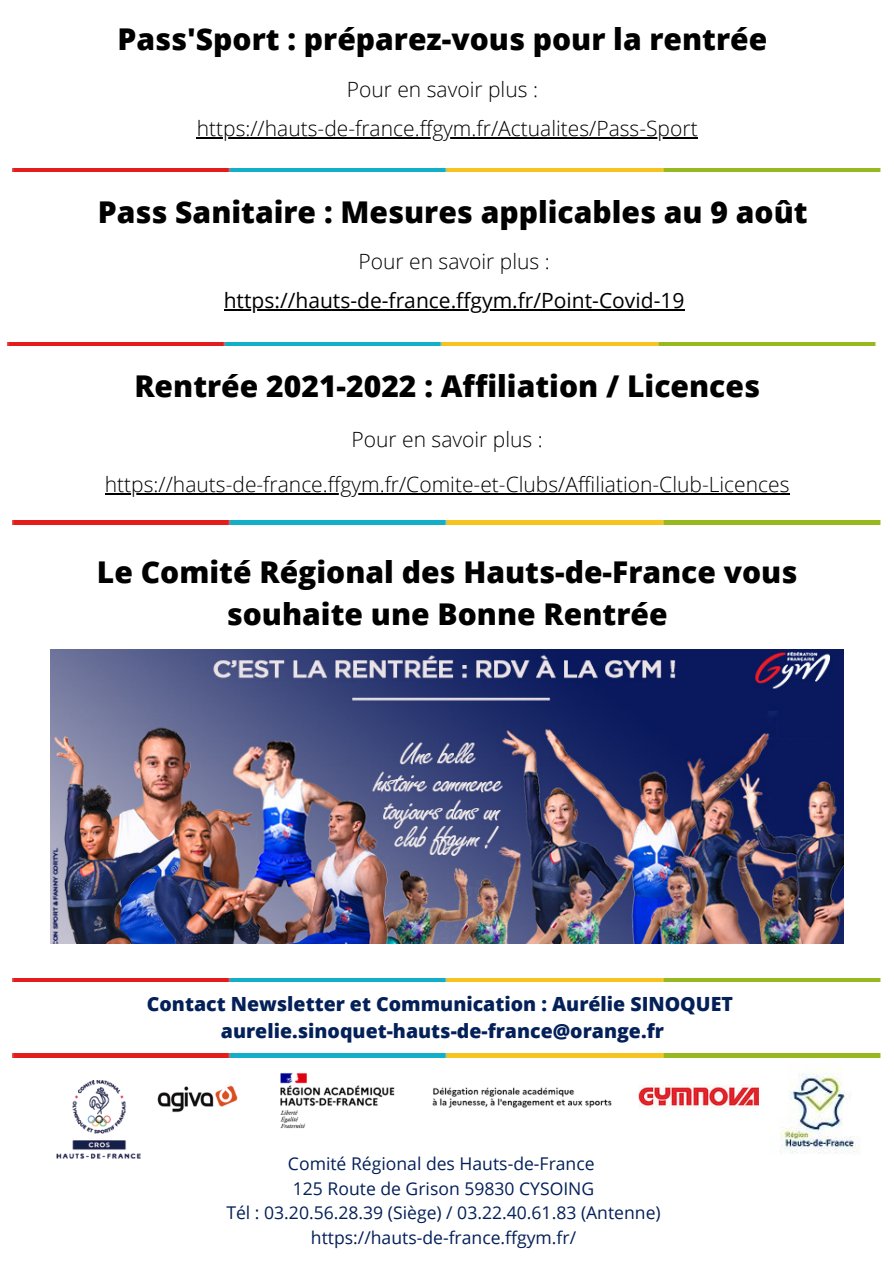
<style>
.page{position:relative;width:894px;height:1264px;background:#fff}
.page>*{position:absolute;margin:0;border:0;box-sizing:border-box;transform-origin:0 0}
.t1{font:800 30px/41.7px "Open Sans";color:#000;text-align:center}
.t2{font:300 21px "Open Sans";color:#000}
.t3{font:21px "Open Sans";color:#000}
.t4{font:800 19.5px "Open Sans";color:#042059}
.t5{font:17.55px "Open Sans";color:#042059}
</style>
<div class="page">
<img style="left:157px;top:1085px;width:81px;height:28px">
<img style="left:638px;top:1084px;width:121px;height:25px">
<img style="left:280px;top:1073px;width:332px;height:56px">
<img style="left:763px;top:1057px;width:109px;height:97px">
<img style="left:56px;top:1080px;width:85px;height:79px">
<img style="left:13px;top:1053px;width:868px;height:4px">
<img style="left:13px;top:978px;width:868px;height:3px">
<img style="left:51px;top:649px;width:791px;height:294px">
<img style="left:13px;top:521px;width:868px;height:3px">
<hr style="left:105px;top:493px;width:684px;height:1px;background:#000">
<img style="left:8px;top:342px;width:868px;height:3px">
<hr style="left:224px;top:309px;width:460px;height:1px;background:#000">
<img style="left:13px;top:168px;width:868px;height:4px">
<hr style="left:197px;top:137px;width:500px;height:2px;background:#000">
<p class="t1" style="left:117px;top:17px;width:651px">Pass'Sport : préparez-vous pour la rentrée</p>
<p class="t2" style="left:346px;top:75px;width:193px">Pour en savoir plus :</p>
<p class="t2" style="left:197px;top:114px;width:502px">https://hauts-de-france.ffgym.fr/Actualites/Pass-Sport</p>
<p class="t1" style="left:98px;top:190px;width:711px">Pass Sanitaire : Mesures applicables au 9 août</p>
<p class="t2" style="left:358px;top:246px;width:193px">Pour en savoir plus :</p>
<p class="t3" style="left:224px;top:285px;width:462px">https://hauts-de-france.ffgym.fr/Point-Covid-19</p>
<p class="t1" style="left:134px;top:364px;width:627px">Rentrée 2021-2022 : Affiliation / Licences</p>
<p class="t2" style="left:351px;top:425px;width:193px">Pour en savoir plus :</p>
<p class="t2" style="left:105px;top:469px;width:686px">https://hauts-de-france.ffgym.fr/Comite-et-Clubs/Affiliation-Club-Licences</p>
<p class="t1" style="left:97px;top:551px;width:701px">Le Comité Régional des Hauts-de-France vous souhaite une Bonne Rentrée</p>
<p class="t4" style="left:147px;top:990px;width:587px">Contact Newsletter et Communication : Aurélie SINOQUET</p>
<p class="t4" style="left:221px;top:1017px;width:444px">aurelie.sinoquet-hauts-de-france@orange.fr</p>
<p class="t5" style="left:288px;top:1151px;width:308px">Comité Régional des Hauts-de-France</p>
<p class="t5" style="left:293px;top:1175px;width:303px">125 Route de Grison 59830 CYSOING</p>
<p class="t5" style="left:226px;top:1200px;width:436px">Tél : 03.20.56.28.39 (Siège) / 03.22.40.61.83 (Antenne)</p>
<p class="t5" style="left:311px;top:1224px;width:267px">https://hauts-de-france.ffgym.fr/</p>
</div>
